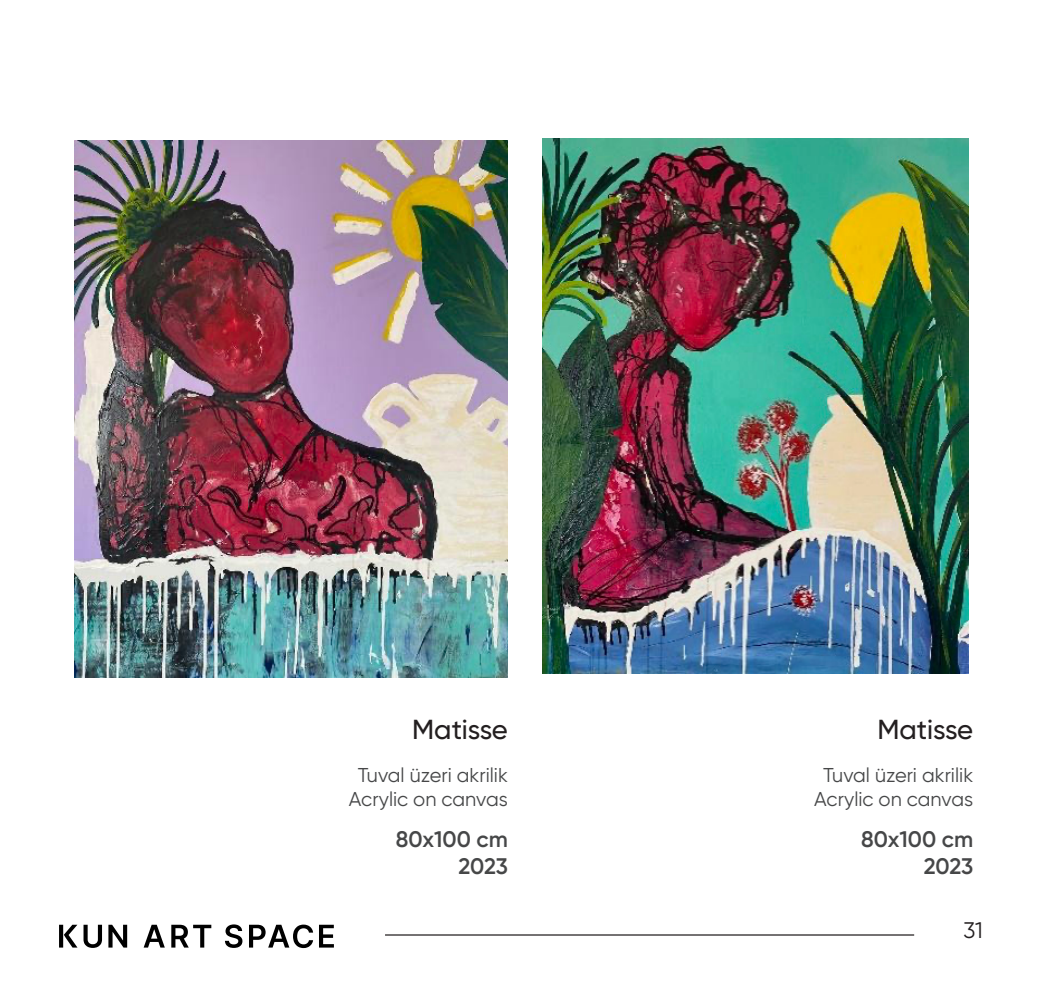
<style>
.page{position:relative;width:1063px;height:993px;background:#fff}
.page>*{position:absolute;margin:0;border:0;box-sizing:border-box;transform-origin:0 0}
.t1{font:500 27.5px "Gilroy";color:#231f20}
.t2{font:600 22.5px "Gilroy";color:#464748}
.t3{font:22.5px "Gilroy";color:#231f20}
.t4{font:20px "Gilroy";color:#464748}
</style>
<div class="page">
<svg style="left:84px;top:924px;width:18px;height:23px"></svg>
<svg style="left:108px;top:924px;width:19px;height:23px"></svg>
<svg style="left:144px;top:924px;width:21px;height:23px"></svg>
<svg style="left:171px;top:924px;width:40px;height:23px"></svg>
<svg style="left:225px;top:924px;width:17px;height:23px"></svg>
<svg style="left:249px;top:924px;width:64px;height:23px"></svg>
<svg style="left:319px;top:924px;width:15px;height:23px"></svg>
<svg style="left:59px;top:924px;width:18px;height:23px"></svg>
<hr style="left:385px;top:934px;width:529px;height:1px;background:#231f20">
<img style="left:543px;top:138px;width:425px;height:535px">
<img style="left:74px;top:140px;width:434px;height:537px">
<p class="t1" style="left:412px;top:712px;width:97px">Matisse</p>
<p class="t1" style="left:877px;top:712px;width:97px">Matisse</p>
<p class="t4" style="left:823px;top:763px;width:152px">Tuval üzeri akrilik</p>
<p class="t4" style="left:814px;top:787px;width:160px">Acrylic on canvas</p>
<p class="t4" style="left:358px;top:763px;width:152px">Tuval üzeri akrilik</p>
<p class="t4" style="left:349px;top:787px;width:160px">Acrylic on canvas</p>
<p class="t2" style="left:396px;top:825px;width:114px">80x100 cm</p>
<p class="t2" style="left:459px;top:852px;width:51px">2023</p>
<p class="t2" style="left:861px;top:825px;width:114px">80x100 cm</p>
<p class="t2" style="left:924px;top:852px;width:51px">2023</p>
<p class="t3" style="left:964px;top:916px;width:21px">31</p>
</div>
